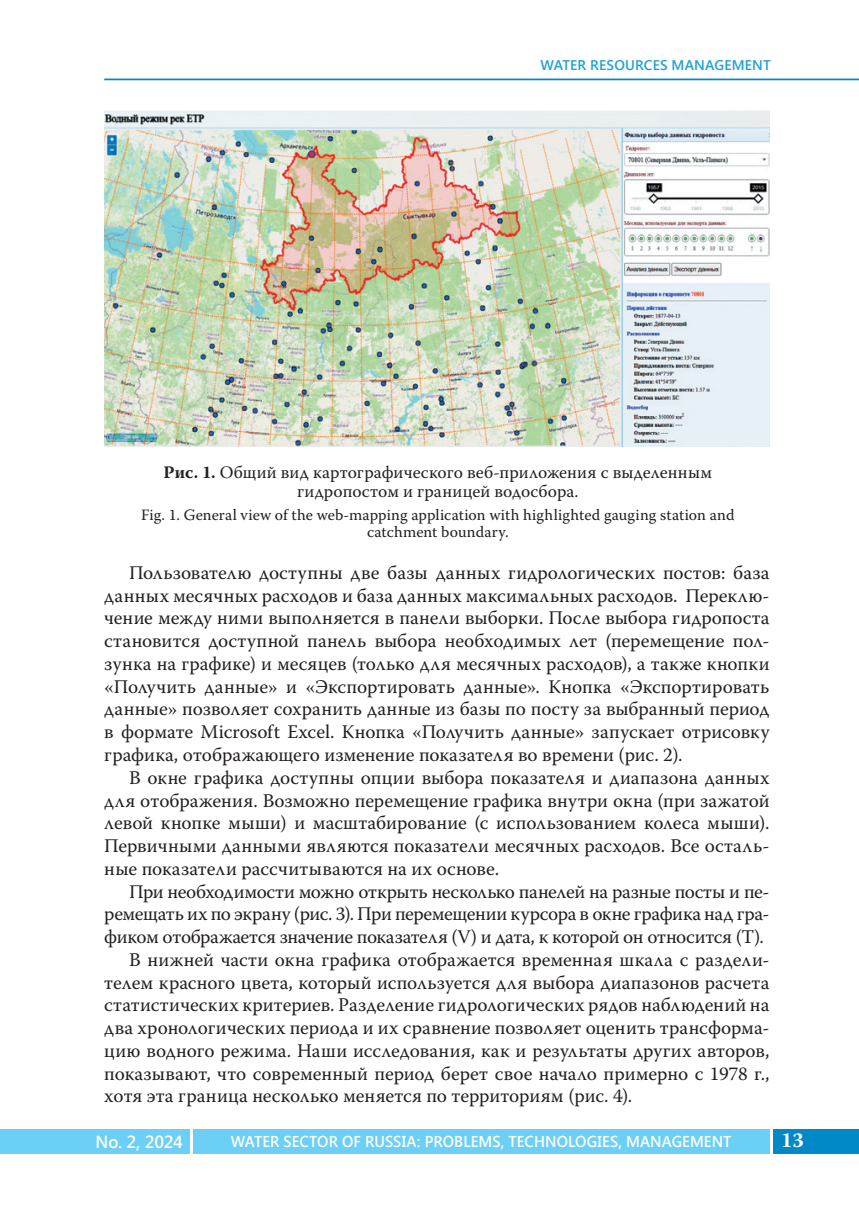
<style>
.page{position:relative;width:859px;height:1206px;background:#fff}
.page>*{position:absolute;margin:0;border:0;box-sizing:border-box;transform-origin:0 0}
.t1{font:700 21px "Warnock Pro";color:#fff}
.t2{font:19.25px "Warnock Pro";color:#231f20}
.t3{font:19.25px "Warnock Pro";letter-spacing:-.02em;color:#231f20}
.t4{font:17.5px/19.2px "Warnock Pro";letter-spacing:.005em;color:#231f20;text-align:center}
.t5{font:600 17.5px "Segoe UI";letter-spacing:-.02em;color:#fff;scale:.96 1}
.t6{font:15.75px/17.5px "Warnock Pro";letter-spacing:.005em;color:#231f20;text-align:center}
.t7{font:600 15.75px "Segoe UI";letter-spacing:.005em;color:#fff;scale:.95 1}
.t8{font:600 14px "Segoe UI";letter-spacing:.01em;color:#1fa0d5}
.s1{font-weight:700}
</style>
<div class="page">
<div style="left:193px;top:1128px;width:576px;height:25px;background:#6bcff6"></div>
<div style="left:772px;top:1128px;width:86px;height:25px;background:#0088c7"></div>
<div style="left:0;top:1128px;width:189px;height:25px;background:#6bcff6"></div>
<hr style="left:104px;top:79px;width:754px;height:1px;background:#0088c7">
<img style="left:104px;top:111px;width:665px;height:335px">
<p class="t8" style="left:540px;top:55px;width:232px">WATER RESOURCES MANAGEMENT</p>
<p class="t4" style="left:164px;top:464px;width:550px"><span class="s1">Рис. 1.</span> Общий вид картографического веб-приложения с выделенным гидропостом и границей водосбора.</p>
<p class="t6" style="left:141px;top:507px;width:594px">Fig. 1. General view of the web-mapping application with highlighted gauging station and catchment boundary.</p>
<p class="t2" style="left:129px;top:565px;width:641px">Пользователю доступны две базы данных гидрологических постов: база</p>
<p class="t2" style="left:104px;top:588px;width:666px">данных месячных расходов и база данных максимальных расходов. Переклю-</p>
<p class="t2" style="left:104px;top:610px;width:666px">чение между ними выполняется в панели выборки. После выбора гидропоста</p>
<p class="t2" style="left:104px;top:633px;width:666px">становится доступной панель выбора необходимых лет (перемещение пол-</p>
<p class="t2" style="left:104px;top:656px;width:666px">зунка на графике) и месяцев (только для месячных расходов), а также кнопки</p>
<p class="t2" style="left:104px;top:679px;width:666px">«Получить данные» и «Экспортировать данные». Кнопка «Экспортировать</p>
<p class="t2" style="left:104px;top:701px;width:666px">данные» позволяет сохранить данные из базы по посту за выбранный период</p>
<p class="t2" style="left:104px;top:724px;width:666px">в формате Microsoft Excel. Кнопка «Получить данные» запускает отрисовку</p>
<p class="t2" style="left:104px;top:747px;width:579px">графика, отображающего изменение показателя во времени (рис. 2).</p>
<p class="t2" style="left:129px;top:770px;width:641px">В окне графика доступны опции выбора показателя и диапазона данных</p>
<p class="t2" style="left:104px;top:792px;width:666px">для отображения. Возможно перемещение графика внутри окна (при зажатой</p>
<p class="t2" style="left:104px;top:815px;width:666px">левой кнопке мыши) и масштабирование (с использованием колеса мыши).</p>
<p class="t2" style="left:104px;top:838px;width:666px">Первичными данными являются показатели месячных расходов. Все осталь-</p>
<p class="t2" style="left:104px;top:861px;width:396px">ные показатели рассчитываются на их основе.</p>
<p class="t3" style="left:129px;top:883px;width:641px">При необходимости можно открыть несколько панелей на разные посты и пе-</p>
<p class="t3" style="left:104px;top:906px;width:666px">ремещать их по экрану (рис. 3). При перемещении курсора в окне графика над гра-</p>
<p class="t3" style="left:104px;top:929px;width:661px">фиком отображается значение показателя (V) и дата, к которой он относится (T).</p>
<p class="t2" style="left:129px;top:952px;width:641px">В нижней части окна графика отображается временная шкала с раздели-</p>
<p class="t2" style="left:104px;top:974px;width:666px">телем красного цвета, который используется для выбора диапазонов расчета</p>
<p class="t2" style="left:104px;top:997px;width:666px">статистических критериев. Разделение гидрологических рядов наблюдений на</p>
<p class="t2" style="left:104px;top:1020px;width:666px">два хронологических периода и их сравнение позволяет оценить трансформа-</p>
<p class="t2" style="left:104px;top:1043px;width:666px">цию водного режима. Наши исследования, как и результаты других авторов,</p>
<p class="t2" style="left:104px;top:1065px;width:666px">показывают, что современный период берет свое начало примерно с 1978 г.,</p>
<p class="t2" style="left:104px;top:1088px;width:529px">хотя эта граница несколько меняется по территориям (рис. 4).</p>
<p class="t5" style="left:96px;top:1128px;width:92px">No. 2, 2024</p>
<p class="t7" style="left:231px;top:1129px;width:528px">WATER SECTOR OF RUSSIA: PROBLEMS, TECHNOLOGIES, MANAGEMENT</p>
<p class="t1" style="left:780px;top:1132px;width:24px">13</p>
</div>
